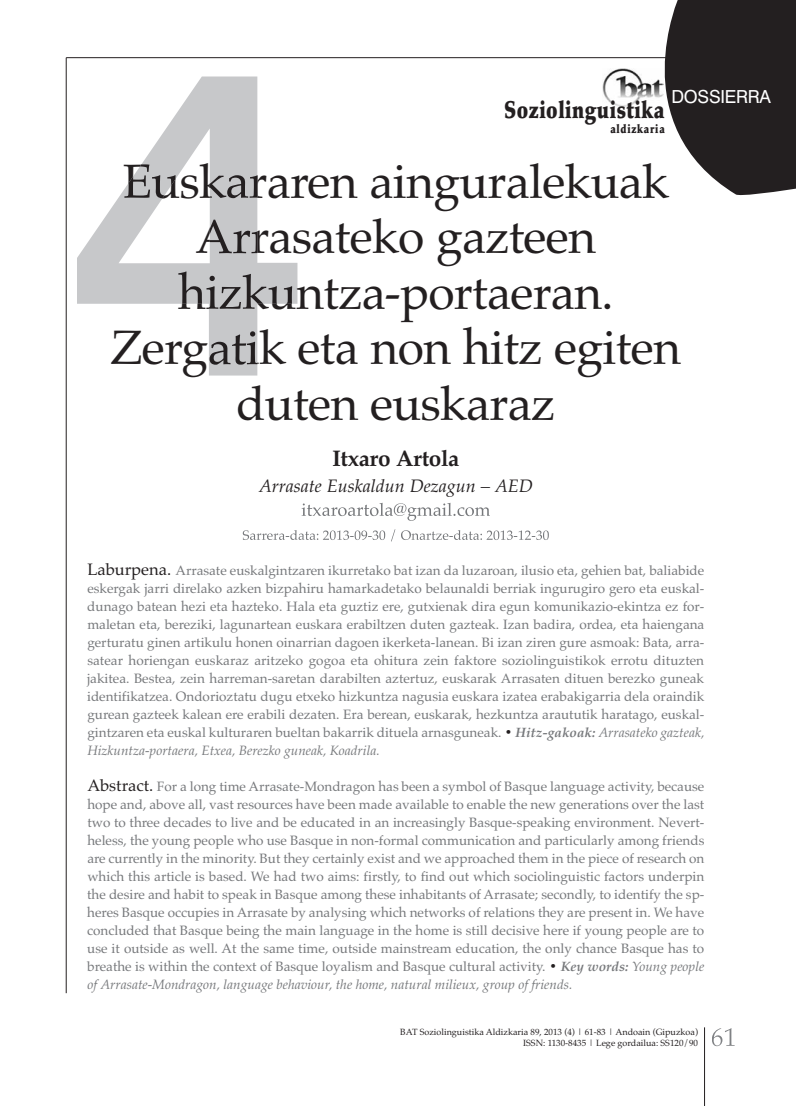
<style>
.page{position:relative;width:796px;height:1106px;background:#fff}
.page>*{position:absolute;margin:0;border:0;box-sizing:border-box;transform-origin:0 0}
.t1{font:48px/55.5px "Palatino";letter-spacing:-.015em;color:#231f20;text-align:center}
.t2{font:900 24.3px "Palatino";letter-spacing:.025em;color:#231f20;scale:.8 1}
.t3{font:700 22.5px "Palatino";letter-spacing:-.015em;color:#231f20}
.t4{font:italic 18px "Palatino";color:#231f20}
.t5{font:18px "Swiss 721 BT";letter-spacing:-.015em;color:#fff}
.t6{font:13.5px/18px "Palatino";color:#76787b;text-align:justify}
.t7{font:900 12.3px "Palatino";letter-spacing:.075em;color:#231f20;scale:.8 1}
.t8{font:9px/11.2px "Palatino";color:#231f20;text-align:right}
.s1{font-size:16.5px;color:#231f20}
.s2{font-weight:700;font-style:italic;color:#231f20}
.s3{font-weight:700;font-style:italic}
.s4{font-style:italic}
</style>
<div class="page">
<img style="left:602px;top:69px;width:19px;height:38px">
<hr style="left:66px;top:57px;width:638px;height:1px;background:#231f20">
<hr style="left:66px;top:58px;width:1px;height:935px;background:#231f20">
<svg style="left:712px;top:1028px;width:22px;height:18px"></svg>
<hr style="left:704px;top:1027px;width:1px;height:79px;background:#231f20">
<svg style="left:303px;top:503px;width:148px;height:13px"></svg>
<svg style="left:243px;top:529px;width:218px;height:12px"></svg>
<svg style="left:77px;top:76px;width:220px;height:299px"></svg>
<svg style="left:124px;top:164px;width:133px;height:34px"></svg>
<svg style="left:210px;top:220px;width:47px;height:33px;background:#9f9fa1"></svg>
<svg style="left:178px;top:271px;width:114px;height:38px;background:#a8a8aa"></svg>
<svg style="left:209px;top:331px;width:48px;height:34px;background:#979698"></svg>
<svg style="left:621px;top:0;width:175px;height:196px"></svg>
<h2 class="t2" style="left:504px;top:100px;width:202px">Soziolinguistika</h2>
<p class="t7" style="left:610px;top:124px;width:70px">aldizkaria</p>
<h3 class="t5" style="left:671px;top:90px;width:101px">DOSSIERRA</h3>
<h1 class="t1" style="left:110px;top:153px;width:571px">euskararen ainguralekuak<br>Arrasateko gazteen hizkuntza-portaeran. zergatik eta non hitz egiten duten euskaraz</h1>
<h3 class="t3" style="left:332px;top:445px;width:129px">Itxaro Artola</h3>
<h3 class="t4" style="left:259px;top:475px;width:275px">Arrasate Euskaldun Dezagun – AED</h3>
<p class="t6" style="left:87px;top:562px;width:618px"><span class="s1">Laburpena.</span> Arrasate euskalgintzaren ikurretako bat izan da luzaroan, ilusio eta, gehien bat, baliabide eskergak jarri direlako azken bizpahiru hamarkadetako belaunaldi berriak ingurugiro gero eta euskal&shy;dunago batean hezi eta hazteko. hala eta guztiz ere, gutxienak dira egun komunikazio-ekintza ez for&shy;maletan eta, bereziki, lagunartean euskara erabiltzen duten gazteak. Izan badira, ordea, eta haiengana gerturatu ginen artikulu honen oinarrian dagoen ikerketa-lanean. Bi izan ziren gure asmoak: Bata, arra&shy;satear horiengan euskaraz aritzeko gogoa eta ohitura zein faktore soziolinguistikok errotu dituzten jakitea. Bestea, zein harreman-saretan darabilten aztertuz, euskarak Arrasaten dituen berezko guneak identifikatzea. ondorioztatu dugu etxeko hizkuntza nagusia euskara izatea erabakigarria dela oraindik gurean gazteek kalean ere erabili dezaten. era berean, euskarak, hezkuntza araututik haratago, euskal&shy;gintzaren eta euskal kulturaren bueltan bakarrik dituela arnasguneak. <span class="s2">•</span> <span class="s3">Hitz-gakoak:</span> <span class="s4">Arrasateko gazteak, Hizkuntza-portaera, Etxea, Berezko guneak, Koadrila.</span></p>
<p class="t6" style="left:87px;top:778px;width:618px"><span class="s1">Abstract.</span> For a long time Arrasate-Mondragon has been a symbol of Basque language activity, because hope and, above all, vast resources have been made available to enable the new generations over the last two to three decades to live and be educated in an increasingly Basque-speaking environment. Nevert&shy;heless, the young people who use Basque in non-formal communication and particularly among friends are currently in the minority. But they certainly exist and we approached them in the piece of research on which this article is based. we had two aims: firstly, to find out which sociolinguistic factors underpin the desire and habit to speak in Basque among these inhabitants of Arrasate; secondly, to identify the sp&shy;heres Basque occupies in Arrasate by analysing which networks of relations they are present in. we have concluded that Basque being the main language in the home is still decisive here if young people are to use it outside as well. At the same time, outside mainstream education, the only chance Basque has to breathe is within the context of Basque loyalism and Basque cultural activity. <span class="s2">•</span> <span class="s3">Key words:</span> <span class="s4">Young people of Arrasate-Mondragon, language behaviour, the home, natural milieux, group of friends.</span></p>
<p class="t8" style="left:400px;top:1026px;width:299px">BAT Soziolinguistika Aldizkaria 89, 2013 (4) | 61-83 | Andoain (Gipuzkoa)<br>ISSN: 1130-8435 | Lege gordailua: SS120/90</p>
</div>
